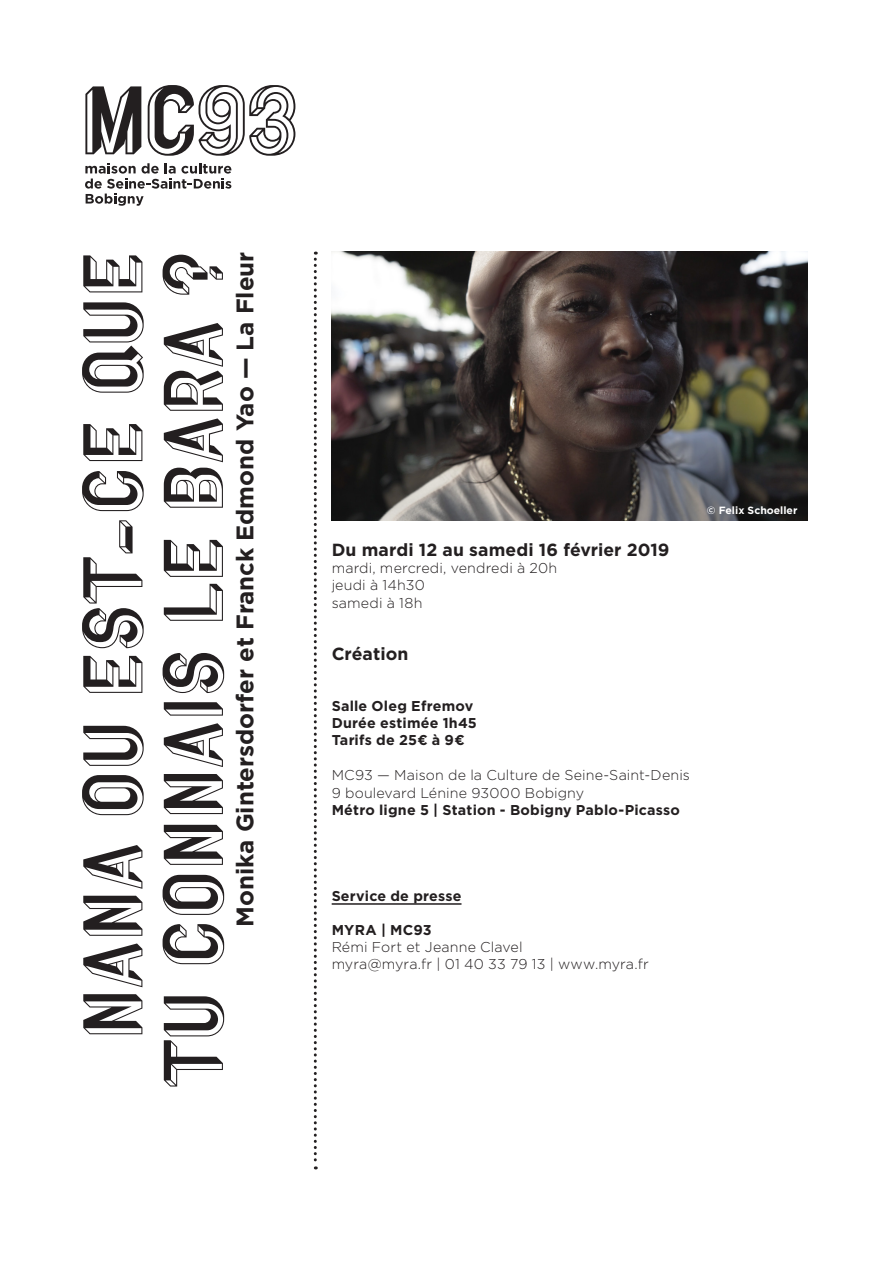
<style>
.page{position:relative;width:893px;height:1263px;background:#fff}
.page>*{position:absolute;margin:0;border:0;box-sizing:border-box;transform-origin:0 0}
.titre{font:500 76.5px "Utopia";color:#231f20}
.oeuvre{font:700 24px "Gotham";color:#231f20}
.infos_pratiques{font:700 17.55px "Gotham";letter-spacing:.005em;color:#231f20}
.spectacle{font:300 14.25px "Gotham";letter-spacing:.005em;color:#231f20}
.distribution{font:300 14.25px "Gotham";letter-spacing:.005em;color:#231f20}
.infos_pratiques-2{font:300 14.25px "Gotham";letter-spacing:.01em;color:#231f20}
.infos_pratiques-3{font:700 14.25px "Gotham";letter-spacing:.015em;color:#231f20}
.spectacle-2{font:700 14.25px "Gotham";letter-spacing:.015em;color:#231f20}
.distribution-2{font:700 14.25px "Gotham";letter-spacing:.015em;color:#231f20}
.oeuvre-2{font:700 10.5px "Gotham";color:#fff}
</style>
<div class="page">
<svg style="left:314px;top:252px;width:3px;height:917px"></svg>
<hr style="left:332px;top:903px;width:129px;height:2px;background:#231f20">
<img style="left:332px;top:252px;width:476px;height:269px">
<svg style="left:85px;top:86px;width:56px;height:68px"></svg>
<svg style="left:148px;top:85px;width:147px;height:71px"></svg>
<svg style="left:85px;top:163px;width:146px;height:43px"></svg>
<p class="titre" style="left:60px;top:1040px;width:789px;rotate:-90deg">NANa ou est-ce que</p>
<p class="titre" style="left:140px;top:1087px;width:837px;rotate:-90deg">tu connais le bara ?</p>
<p class="oeuvre" style="left:229px;top:927px;width:677px;rotate:-90deg">Monika Gintersdorfer et Franck Edmond Yao — La Fleur</p>
<p class="infos_pratiques" style="left:332px;top:538px;width:339px">Du mardi 12 au samedi 16 février 2019</p>
<p class="infos_pratiques-2" style="left:332px;top:559px;width:227px">mardi, mercredi, vendredi à 20h</p>
<p class="infos_pratiques-2" style="left:332px;top:576px;width:95px">jeudi à 14h30</p>
<p class="infos_pratiques-2" style="left:332px;top:593px;width:92px">samedi à 18h</p>
<p class="infos_pratiques" style="left:332px;top:642px;width:78px">Création</p>
<p class="infos_pratiques-3" style="left:332px;top:696px;width:143px">Salle Oleg Efremov</p>
<p class="infos_pratiques-3" style="left:332px;top:714px;width:147px">Durée estimée 1h45</p>
<p class="infos_pratiques-3" style="left:332px;top:731px;width:134px">Tarifs de 25€ à 9€</p>
<p class="spectacle" style="left:332px;top:766px;width:360px">MC93 — Maison de la Culture de Seine-Saint-Denis</p>
<p class="spectacle" style="left:332px;top:784px;width:254px">9 boulevard Lénine 93000 Bobigny</p>
<p class="spectacle-2" style="left:332px;top:801px;width:350px">Métro ligne 5 | Station - Bobigny Pablo-Picasso</p>
<p class="oeuvre-2" style="left:707px;top:503px;width:92px">© Felix Schoeller</p>
<p class="distribution-2" style="left:332px;top:886px;width:131px">Service de presse</p>
<p class="distribution-2" style="left:332px;top:921px;width:102px">MYRA | MC93</p>
<p class="distribution" style="left:332px;top:938px;width:192px">Rémi Fort et Jeanne Clavel</p>
<p class="distribution" style="left:332px;top:955px;width:319px">myra@myra.fr | 01 40 33 79 13 | www.myra.fr</p>
</div>
